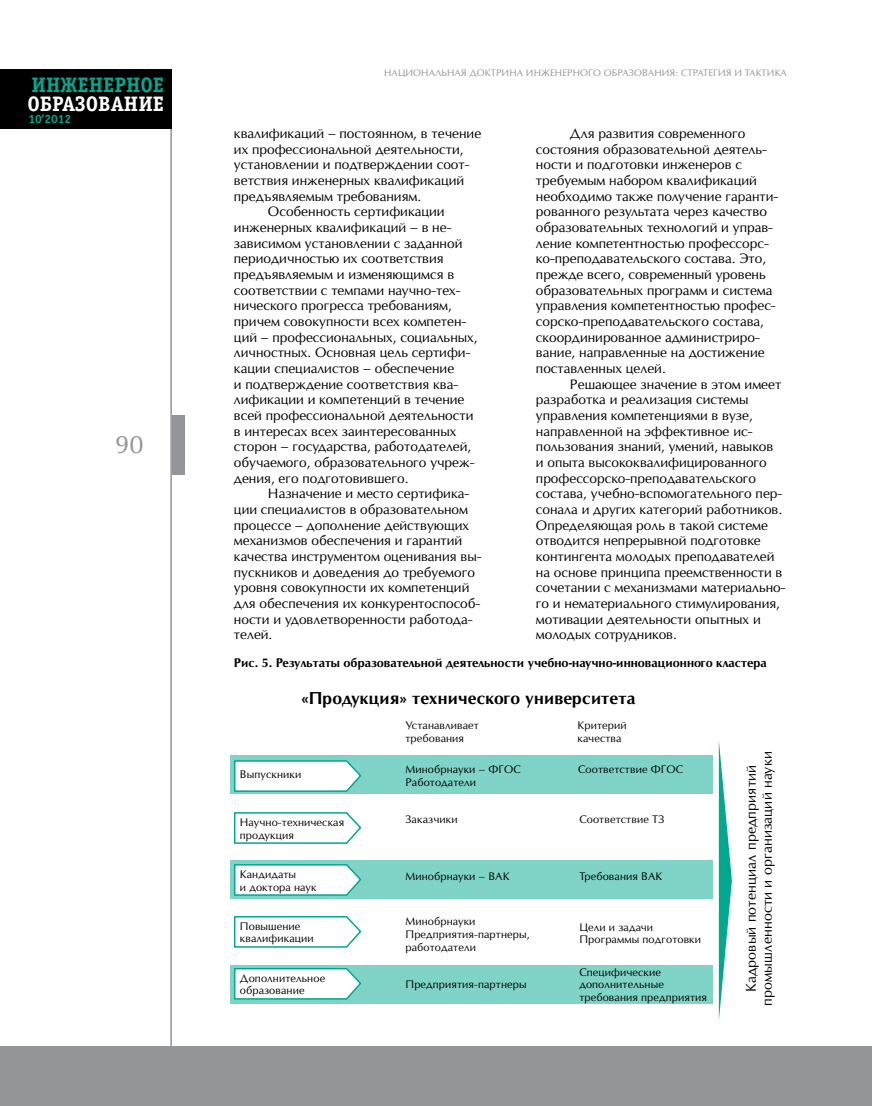
<style>
.page{position:relative;width:872px;height:1106px;background:#fff}
.page>*{position:absolute;margin:0;border:0;box-sizing:border-box;transform-origin:0 0}
.t1{font:24px "Opium New";color:#939598}
.t2{font:700 21px "Officina Serif C";color:#fff}
.t3{font:700 21px "Officina Serif C";color:#00a88f}
.t4{font:700 16.5px "Opium New";letter-spacing:.01em;color:#000}
.t5{font:13.5px/16.2px "Opium New";letter-spacing:.01em;color:#000;text-align:center}
.t6{font:13.05px/15.6px "Opium New";color:#000}
.t7{font:700 12px "Opium New";color:#000}
.t8{font:700 12px "Officina Sans C";color:#00a88f}
.t9{font:10.5px/12.6px "Opium New";letter-spacing:.01em;color:#000}
.t10{font:9px "Opium New";letter-spacing:.01em;color:#939598}
</style>
<div class="page">
<hr style="left:170px;top:69px;width:2px;height:1037px;background:#939598">
<div style="left:0;top:1046px;width:872px;height:60px;background:#939598"></div>
<div style="left:0;top:69px;width:172px;height:60px;background:#000"></div>
<div style="left:172px;top:415px;width:12px;height:60px;background:#939598"></div>
<div style="left:231px;top:965px;width:482px;height:38px;background:#80d4c7"></div>
<div style="left:231px;top:860px;width:482px;height:39px;background:#80d4c7"></div>
<div style="left:231px;top:755px;width:482px;height:39px;background:#80d4c7"></div>
<svg style="left:234px;top:760px;width:128px;height:32px;background:#daf2ee"></svg>
<svg style="left:233px;top:812px;width:129px;height:32px"></svg>
<svg style="left:234px;top:864px;width:128px;height:32px;background:#daf2ee"></svg>
<svg style="left:233px;top:916px;width:129px;height:32px"></svg>
<svg style="left:234px;top:968px;width:128px;height:32px;background:#daf2ef"></svg>
<svg style="left:719px;top:742px;width:13px;height:277px"></svg>
<h2 class="t3" style="left:32px;top:73px;width:134px">ИНЖЕНЕРНОЕ</h2>
<h2 class="t2" style="left:28px;top:91px;width:138px">ОБРАЗОВАНИЕ</h2>
<p class="t8" style="left:28px;top:113px;width:44px">10’2012</p>
<h1 class="t1" style="left:115px;top:429px;width:30px">90</h1>
<p class="t10" style="left:384px;top:67px;width:9px">НАЦИОНАЛ</p>
<p class="t10" style="left:441px;top:67px;width:13px">ЬНАЯ</p>
<p class="t10" style="left:469px;top:67px;width:34px">ДОКТРИНА</p>
<p class="t10" style="left:526px;top:67px;width:8px">ИНЖЕНЕРНОГО</p>
<p class="t10" style="left:604px;top:67px;width:8px">ОБРАЗОВАНИЯ</p>
<p class="t10" style="left:675px;top:67px;width:40px">: СТРАТЕГИЯ</p>
<p class="t10" style="left:734px;top:67px;width:54px">И ТАКТИ КА</p>
<p class="t6" style="left:536px;top:125px;width:244px;text-indent:34px">Для развития современного состояния образовательной деятель&shy;ности и подготовки инженеров с требуемым набором квалификаций необходимо также получение гаранти&shy;рованного результата через качество образовательных технологий и управ&shy;ление компетентностью профессорс&shy;ко-преподавательского состава. Это, прежде всего, современный уровень образовательных программ и система управления компетентностью профес&shy;сорско-преподавательского состава, скоординированное администриро&shy;вание, направленные на достижение поставленных целей.</p>
<p class="t6" style="left:536px;top:376px;width:251px;text-indent:34px">Решающее значение в этом имеет разработка и реализация системы управления компетенциями в вузе, направленной на эффективное ис&shy;пользования знаний, умений, навыков<br>и опыта высококвалифицированного профессорско-преподавательского состава, учебно-вспомогательного пер&shy;сонала и других категорий работников.<br>Определяющая роль в такой системе отводится непрерывной подготовке контингента молодых преподавателей на основе принципа преемственности в сочетании с механизмами материально&shy;го и нематериального стимулирования, мотивации деятельности опытных и молодых сотрудников.</p>
<p class="t6" style="left:234px;top:125px;width:249px">квалификаций – постоянном, в течение</p>
<p class="t6" style="left:234px;top:141px;width:231px">их профессиональной деятельности,</p>
<p class="t6" style="left:234px;top:157px;width:237px">установлении и подтверждении соот-</p>
<p class="t6" style="left:234px;top:172px;width:232px">ветствия инженерных квалификаций</p>
<p class="t6" style="left:234px;top:188px;width:189px">предъявляемым требованиям.</p>
<p class="t6" style="left:268px;top:204px;width:178px">Особенность сертификации</p>
<p class="t6" style="left:234px;top:219px;width:219px">инженерных квалификаций – в не-</p>
<p class="t6" style="left:234px;top:235px;width:230px">зависимом установлении с заданной</p>
<p class="t6" style="left:234px;top:251px;width:211px">периодичностью их соответствия</p>
<p class="t6" style="left:234px;top:266px;width:222px">предъявляемым и изменяющимся в</p>
<p class="t6" style="left:234px;top:282px;width:228px">соответствии с темпами научно-тех-</p>
<p class="t6" style="left:234px;top:298px;width:220px">нического прогресса требованиям,</p>
<p class="t6" style="left:234px;top:313px;width:234px">причем совокупности всех компетен-</p>
<p class="t6" style="left:234px;top:329px;width:245px">ций – профессиональных, социальных,</p>
<p class="t6" style="left:234px;top:345px;width:238px">личностных. Основная цель сертифи-</p>
<p class="t6" style="left:234px;top:360px;width:222px">кации специалистов – обеспечение</p>
<p class="t6" style="left:234px;top:376px;width:226px">и подтверждение соответствия ква-</p>
<p class="t6" style="left:234px;top:392px;width:232px">лификации и компетенций в течение</p>
<p class="t6" style="left:234px;top:407px;width:241px">всей профессиональной деятельности</p>
<p class="t6" style="left:234px;top:423px;width:224px">в интересах всех заинтересованных</p>
<p class="t6" style="left:234px;top:439px;width:239px">сторон – государства, работодателей,</p>
<p class="t6" style="left:234px;top:454px;width:242px">обучаемого, образовательного учреж-</p>
<p class="t6" style="left:234px;top:470px;width:176px">дения, его подготовившего.</p>
<p class="t6" style="left:268px;top:486px;width:203px">Н азначение и место сертифика-</p>
<p class="t6" style="left:234px;top:501px;width:236px">ции специалистов в образовательном</p>
<p class="t6" style="left:234px;top:517px;width:237px">процессе – дополнение действующих</p>
<p class="t6" style="left:234px;top:533px;width:230px">механизмов обеспечения и гарантий</p>
<p class="t6" style="left:234px;top:548px;width:249px">качества инструментом оценивания вы-</p>
<p class="t6" style="left:234px;top:564px;width:242px">пускников и доведения до требуемого</p>
<p class="t6" style="left:234px;top:580px;width:237px">уровня совокупности их компетенций</p>
<p class="t6" style="left:234px;top:595px;width:248px">для обеспечения их конкурентоспособ-</p>
<p class="t6" style="left:234px;top:611px;width:240px">ности и удовлетворенности работода-</p>
<p class="t6" style="left:234px;top:626px;width:40px">телей.</p>
<p class="t7" style="left:234px;top:655px;width:534px">Рис. 5. Результаты образовательной деятельности учебно-научно-инновационного кластера</p>
<p class="t4" style="left:301px;top:688px;width:336px">«Продукция» технического университета</p>
<p class="t9" style="left:405px;top:719px;width:75px">Устанавливает требования</p>
<p class="t9" style="left:577px;top:719px;width:51px">Критерий качества</p>
<p class="t9" style="left:240px;top:768px;width:63px">В ыпускники</p>
<p class="t9" style="left:240px;top:816px;width:106px">Н аучно-техническая продукция</p>
<p class="t9" style="left:240px;top:867px;width:78px">Кандидаты<br>и доктора наук</p>
<p class="t9" style="left:240px;top:919px;width:75px">Повышение квалификации</p>
<p class="t9" style="left:240px;top:971px;width:87px">Дополнительное образование</p>
<p class="t5" style="left:743px;top:1005px;width:256px;rotate:-90deg">Кадровый потенциал предприятий промышленности и организаций науки</p>
<p class="t9" style="left:405px;top:763px;width:101px">Минобрнауки – ФГОС<br>Работодатели</p>
<p class="t9" style="left:405px;top:812px;width:54px">Заказчики</p>
<p class="t9" style="left:578px;top:763px;width:91px">Соответствие ФГОС</p>
<p class="t9" style="left:579px;top:812px;width:86px">Соответствие ТЗ</p>
<p class="t9" style="left:405px;top:870px;width:105px">Минобрнауки – ВАК</p>
<p class="t9" style="left:579px;top:870px;width:85px">Требования ВАК</p>
<p class="t9" style="left:405px;top:915px;width:126px">Минобрнауки<br>Предприятия-партнеры, работодатели</p>
<p class="t9" style="left:579px;top:920px;width:123px">Цели и задачи<br>Программы подготовки</p>
<p class="t9" style="left:405px;top:977px;width:123px">Предприятия-партнеры</p>
<p class="t9" style="left:579px;top:965px;width:129px">Специфические дополнительные требования предприятия</p>
</div>
